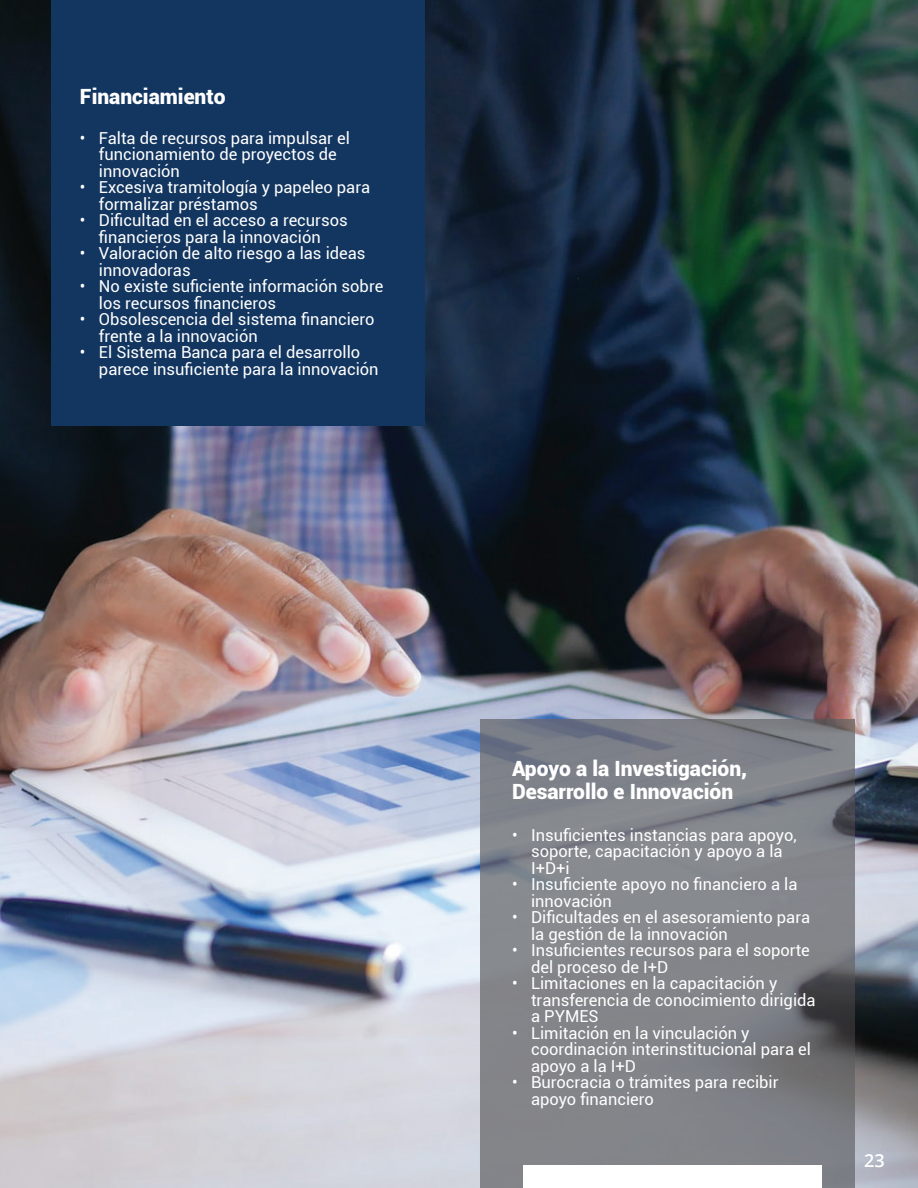
<style>
.page{position:relative;width:918px;height:1188px;background:#fff}
.page>*{position:absolute;margin:0;border:0;box-sizing:border-box;transform-origin:0 0}
.t1{font:900 21px/22.5px "Roboto";color:#fff}
.t2{font:600 18px "Open Sans";color:#fff}
.t3{font:16.5px/16.5px "Roboto Regular 2";color:#fff}
.t4{font:16.5px "Roboto";color:#fff}
</style>
<div class="page">
<img style="left:0;top:0;width:918px;height:1188px">
<img style="left:481px;top:719px;width:373px;height:469px">
<div style="left:51px;top:0;width:374px;height:425px;background:#133660"></div>
<div style="left:524px;top:1165px;width:298px;height:23px;background:#fff"></div>
<p class="t1" style="left:80px;top:84px;width:147px">Financiamiento</p>
<p class="t3" style="left:99px;top:129px;width:286px">Falta de recursos para impulsar el funcionamiento de proyectos de innovación<br>Excesiva tramitología y papeleo para formalizar préstamos<br>Dificultad en el acceso a recursos financieros para la innovación<br>Valoración de alto riesgo a las ideas innovadoras<br>No existe suficiente información sobre los recursos financieros<br>Obsolescencia del sistema financiero frente a la innovación<br>El Sistema Banca para el desarrollo parece insuficiente para la innovación</p>
<p class="t3" style="left:80px;top:129px;width:7px">•</p>
<p class="t3" style="left:80px;top:170px;width:7px;line-height:33px;text-align:justify">• • • • • •</p>
<p class="t1" style="left:512px;top:757px;width:237px">Apoyo a la Investigación,<br>Desarrollo e Innovación</p>
<p class="t3" style="left:531px;top:826px;width:286px">Insuficientes instancias para apoyo, soporte, capacitación y apoyo a la<br>I+D+i<br>Insuficiente apoyo no financiero a la innovación<br>Dificultades en el asesoramiento para la gestión de la innovación<br>Insuficientes recursos para el soporte del proceso de I+D<br>Limitaciones en la capacitación y transferencia de conocimiento dirigida</p>
<p class="t4" style="left:531px;top:1005px;width:69px">a PYMES</p>
<p class="t3" style="left:531px;top:1024px;width:282px">Limitación en la vinculación y coordinación interinstitucional para el apoyo a la I+D<br>Burocracia o trámites para recibir apoyo financiero</p>
<p class="t3" style="left:512px;top:826px;width:7px">•</p>
<p class="t3" style="left:512px;top:867px;width:7px;line-height:33px;text-align:justify">• • • •</p>
<p class="t3" style="left:512px;top:1024px;width:7px">•</p>
<p class="t3" style="left:512px;top:1073px;width:7px">•</p>
<p class="t2" style="left:864px;top:1148px;width:22px">23</p>
</div>
